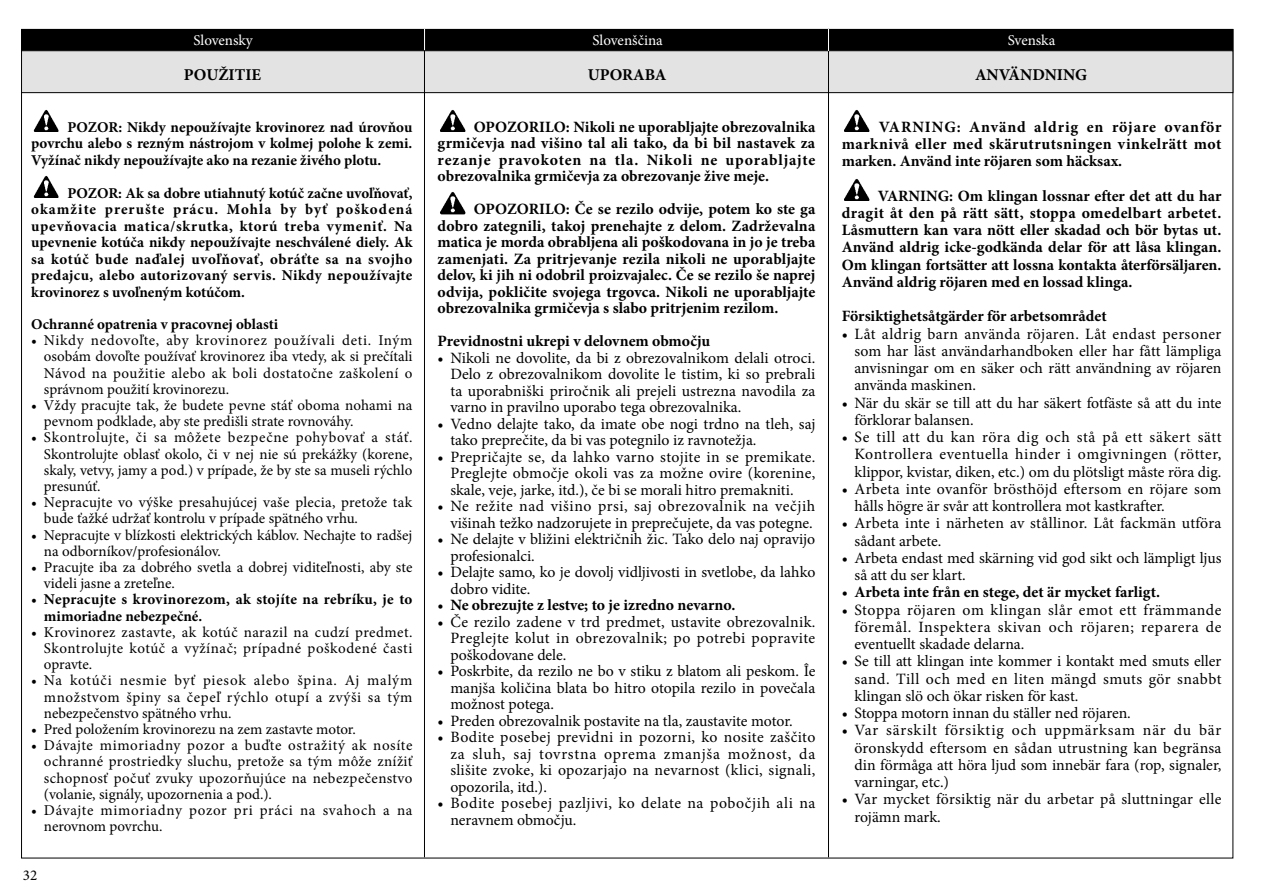
<style>
.page{position:relative;width:1263px;height:893px;background:#fff}
.page>*{position:absolute;margin:0;border:0;box-sizing:border-box;transform-origin:0 0}
.t1{font:700 16.5px "Minion Pro";color:#000}
.t2{font:15.75px/17.2px "Minion Pro";color:#000;text-align:justify}
.t3{font:700 15.75px/16.5px "Minion Pro";color:#000;text-align:justify}
.t4{font:15.75px/16.5px "Minion Pro";letter-spacing:.03em;color:#000}
.t5{font:15px/16.2px "Minion Pro";color:#000;text-align:justify}
.t6{font:700 15px/16.5px "Minion Pro";color:#000;text-align:justify}
.t7{font:15px/16.2px "Minion Pro";letter-spacing:.04em;color:#000}
.t8{font:15px "Minion Pro";letter-spacing:-.005em;color:#fff}
.s1{font-weight:400}
</style>
<div class="page">
<div style="left:22px;top:51px;width:1211px;height:42px;background:#e3e3e3"></div>
<div style="left:21px;top:50px;width:1212px;height:43px;border:1px solid #000"></div>
<div style="left:22px;top:29px;width:1211px;height:21px;background:#000"></div>
<svg style="left:424px;top:29px;width:1px;height:21px"></svg>
<hr style="left:424px;top:50px;width:1px;height:807px;background:#000">
<hr style="left:828px;top:29px;width:1px;height:828px;background:#000">
<img style="left:440px;top:110px;width:26px;height:22px">
<img style="left:440px;top:192px;width:26px;height:22px">
<img style="left:33px;top:109px;width:26px;height:23px">
<img style="left:33px;top:175px;width:26px;height:23px">
<img style="left:844px;top:110px;width:26px;height:22px">
<img style="left:844px;top:179px;width:26px;height:22px">
<svg style="left:828px;top:29px;width:1px;height:22px"></svg>
<p class="t8" style="left:194px;top:30px;width:61px">Slovensky</p>
<p class="t8" style="left:593px;top:30px;width:72px">Slovenščina</p>
<p class="t8" style="left:1008px;top:30px;width:49px">Svenska</p>
<p class="t1" style="left:184px;top:64px;width:79px">POUŽITIE</p>
<p class="t1" style="left:588px;top:63px;width:80px">UPORABA</p>
<p class="t1" style="left:975px;top:64px;width:114px">ANVÄNDNING</p>
<p class="t3" style="left:438px;top:118px;width:379px;text-indent:36px">OPOZORILO: Nikoli ne uporabljajte obrezovalnika grmičevja nad višino tal ali tako, da bi bil nastavek za rezanje pravokoten na tla. Nikoli ne uporabljajte obrezovalnika grmičevja za obrezovanje žive meje.</p>
<p class="t3" style="left:438px;top:201px;width:379px;text-indent:36px">OPOZORILO: Če se rezilo odvije, potem ko ste ga dobro zategnili, takoj prenehajte z delom. Zadrževalna matica je morda obrabljena ali poškodovana in jo je treba zamenjati. Za pritrjevanje rezila nikoli ne uporabljajte delov, ki jih ni odobril proizvajalec. Če se rezilo še naprej odvija, pokličite svojega trgovca. Nikoli ne uporabljajte obrezovalnika grmičevja s slabo pritrjenim rezilom.</p>
<p class="t3" style="left:438px;top:333px;width:274px">Previdnostni ukrepi v delovnem območju</p>
<p class="t2" style="left:450px;top:349px;width:366px;line-height:16.5px;text-indent:-13px">• Nikoli ne dovolite, da bi z obrezovalnikom delali otroci.<br>Delo z obrezovalnikom dovolite le tistim, ki so prebrali ta uporabniški priročnik ali prejeli ustrezna navodila za varno in pravilno uporabo tega obrezovalnika.</p>
<p class="t2" style="left:450px;top:415px;width:366px;line-height:16.5px;text-indent:-13px">• Vedno delajte tako, da imate obe nogi trdno na tleh, saj tako preprečite, da bi vas potegnilo iz ravnotežja.</p>
<p class="t2" style="left:450px;top:448px;width:367px;line-height:16.5px;text-indent:-13px">• Prepričajte se, da lahko varno stojite in se premikate.<br>Preglejte območje okoli vas za možne ovire (korenine, skale, veje, jarke, itd.), če bi se morali hitro premakniti.</p>
<p class="t2" style="left:438px;top:498px;width:379px;line-height:16.5px;text-align:right">• Ne režite nad višino prsi, saj obrezovalnik na večjih višinah težko nadzorujete in preprečujete, da vas potegne.</p>
<p class="t2" style="left:450px;top:531px;width:366px;line-height:16.5px;text-indent:-13px">• Ne delajte v bližini električnih žic. Tako delo naj opravijo profesionalci.</p>
<p class="t2" style="left:450px;top:564px;width:366px;line-height:16.5px;text-indent:-13px">• Delajte samo, ko je dovolj vidljivosti in svetlobe, da lahko dobro vidite.</p>
<p class="t3" style="left:438px;top:597px;width:299px"><span class="s1">•</span> Ne obrezujte z lestve; to je izredno nevarno.</p>
<p class="t2" style="left:450px;top:614px;width:366px;line-height:16.5px;text-indent:-13px">• Če rezilo zadene v trd predmet, ustavite obrezovalnik.<br>Preglejte kolut in obrezovalnik; po potrebi popravite poškodovane dele.</p>
<p class="t2" style="left:450px;top:663px;width:367px;line-height:16.5px;text-indent:-13px">• Poskrbite, da rezilo ne bo v stiku z blatom ali peskom. Îe manjša količina blata bo hitro otopila rezilo in povečala možnost potega.</p>
<p class="t2" style="left:438px;top:712px;width:357px">• Preden obrezovalnik postavite na tla, zaustavite motor.</p>
<p class="t2" style="left:450px;top:729px;width:367px;line-height:16.5px;text-indent:-13px">• Bodite posebej previdni in pozorni, ko nosite zaščito za sluh, saj tovrstna oprema zmanjša možnost, da slišite zvoke, ki opozarjajo na nevarnost (klici, signali, opozorila, itd.).</p>
<p class="t4" style="left:450px;top:795px;width:367px;text-indent:-13px">• Bodite posebej pazljivi, ko delate na pobočjih ali na neravnem območju.</p>
<p class="t3" style="left:842px;top:118px;width:381px;line-height:17.2px;text-indent:37px">VARNING: Använd aldrig en röjare ovanför marknivå eller med skärutrutsningen vinkelrätt mot marken. Använd inte röjaren som häcksax.</p>
<p class="t3" style="left:842px;top:187px;width:381px;line-height:17.2px;text-indent:36px">VARNING: Om klingan lossnar efter det att du har dragit åt den på rätt sätt, stoppa omedelbart arbetet.<br>Låsmuttern kan vara nött eller skadad och bör bytas ut.<br>Använd aldrig icke-godkända delar för att låsa klingan.<br>Om klingan fortsätter att lossna kontakta återförsäljaren.<br>Använd aldrig röjaren med en lossad klinga.</p>
<p class="t3" style="left:842px;top:308px;width:267px">Försiktighetsåtgärder för arbetsområdet</p>
<p class="t2" style="left:854px;top:325px;width:368px;text-indent:-13px">• Låt aldrig barn använda röjaren. Låt endast personer som har läst användarhandboken eller har fått lämpliga anvisningar om en säker och rätt användning av röjaren använda maskinen.</p>
<p class="t2" style="left:854px;top:394px;width:369px;text-indent:-13px">• När du skär se till att du har säkert fotfäste så att du inte förklorar balansen.</p>
<p class="t2" style="left:854px;top:428px;width:369px;text-indent:-13px">• Se till att du kan röra dig och stå på ett säkert sätt Kontrollera eventuella hinder i omgivningen (rötter, klippor, kvistar, diken, etc.) om du plötsligt måste röra dig.</p>
<p class="t2" style="left:854px;top:480px;width:368px;text-indent:-13px">• Arbeta inte ovanför brösthöjd eftersom en röjare som hålls högre är svår att kontrollera mot kastkrafter.</p>
<p class="t2" style="left:854px;top:515px;width:368px;text-indent:-13px">• Arbeta inte i närheten av stållinor. Låt fackmän utföra sådant arbete.</p>
<p class="t2" style="left:854px;top:549px;width:368px;text-indent:-13px">• Arbeta endast med skärning vid god sikt och lämpligt ljus så att du ser klart.</p>
<p class="t3" style="left:842px;top:584px;width:320px"><span class="s1">•</span> Arbeta inte från en stege, det är mycket farligt.</p>
<p class="t2" style="left:854px;top:601px;width:369px;text-indent:-13px">• Stoppa röjaren om klingan slår emot ett främmande föremål. Inspektera skivan och röjaren; reparera de eventuellt skadade delarna.</p>
<p class="t2" style="left:854px;top:653px;width:368px;text-indent:-13px">• Se till att klingan inte kommer i kontakt med smuts eller sand. Till och med en liten mängd smuts gör snabbt klingan slö och ökar risken för kast.</p>
<p class="t2" style="left:842px;top:704px;width:291px">• Stoppa motorn innan du ställer ned röjaren.</p>
<p class="t2" style="left:854px;top:722px;width:369px;text-indent:-13px">• Var särskilt försiktig och uppmärksam när du bär öronskydd eftersom en sådan utrustning kan begränsa din förmåga att höra ljud som innebär fara (rop, signaler, varningar, etc.)</p>
<p class="t2" style="left:854px;top:791px;width:368px;text-indent:-13px">• Var mycket försiktig när du arbetar på sluttningar elle rojämn mark.</p>
<p class="t6" style="left:31px;top:118px;width:383px;text-indent:36px">POZOR: Nikdy nepoužívajte krovinorez nad úrovňou povrchu alebo s rezným nástrojom v kolmej polohe k zemi.<br>Vyžínač nikdy nepoužívajte ako na rezanie živého plotu.</p>
<p class="t6" style="left:31px;top:184px;width:383px;text-indent:36px">POZOR: Ak sa dobre utiahnutý kotúč začne uvoľňovať, okamžite prerušte prácu. Mohla by byť poškodená upevňovacia matica/skrutka, ktorú treba vymeniť. Na upevnenie kotúča nikdy nepoužívajte neschválené diely. Ak sa kotúč bude naďalej uvoľňovať, obráťte sa na svojho predajcu, alebo autorizovaný servis. Nikdy nepoužívajte krovinorez s uvoľneným kotúčom.</p>
<p class="t6" style="left:31px;top:316px;width:249px">Ochranné opatrenia v pracovnej oblasti</p>
<p class="t5" style="left:44px;top:332px;width:370px;text-indent:-13px">• Nikdy nedovoľte, aby krovinorez používali deti. Iným osobám dovoľte používať krovinorez iba vtedy, ak si prečítali Návod na použitie alebo ak boli dostatočne zaškolení o správnom použití krovinorezu.</p>
<p class="t5" style="left:44px;top:397px;width:370px;text-indent:-13px">• Vždy pracujte tak, že budete pevne stáť oboma nohami na pevnom podklade, aby ste predišli strate rovnováhy.</p>
<p class="t5" style="left:44px;top:430px;width:370px;text-indent:-13px">• Skontrolujte, či sa môžete bezpečne pohybovať a stáť.<br>Skontrolujte oblasť okolo, či v nej nie sú prekážky (korene, skaly, vetvy, jamy a pod.) v prípade, že by ste sa museli rýchlo presunúť.</p>
<p class="t5" style="left:44px;top:494px;width:370px;text-indent:-13px">• Nepracujte vo výške presahujúcej vaše plecia, pretože tak bude ťažké udržať kontrolu v prípade spätného vrhu.</p>
<p class="t5" style="left:44px;top:527px;width:370px;text-indent:-13px">• Nepracujte v blízkosti elektrických káblov. Nechajte to radšej na odborníkov/profesionálov.</p>
<p class="t5" style="left:44px;top:559px;width:370px;text-indent:-13px">• Pracujte iba za dobrého svetla a dobrej viditeľnosti, aby ste videli jasne a zreteľne.</p>
<p class="t6" style="left:44px;top:591px;width:370px;text-indent:-13px"><span class="s1">•</span> Nepracujte s krovinorezom, ak stojíte na rebríku, je to mimoriadne nebezpečné.</p>
<p class="t5" style="left:44px;top:624px;width:370px;text-indent:-13px">• Krovinorez zastavte, ak kotúč narazil na cudzí predmet.<br>Skontrolujte kotúč a vyžínač; prípadné poškodené časti opravte.</p>
<p class="t5" style="left:44px;top:673px;width:370px;text-indent:-13px">• Na kotúči nesmie byť piesok alebo špina. Aj malým množstvom špiny sa čepeľ rýchlo otupí a zvýši sa tým nebezpečenstvo spätného vrhu.</p>
<p class="t5" style="left:31px;top:721px;width:326px">• Pred položením krovinorezu na zem zastavte motor.</p>
<p class="t5" style="left:44px;top:737px;width:370px;text-indent:-13px">• Dávajte mimoriadny pozor a buďte ostražitý ak nosíte ochranné prostriedky sluchu, pretože sa tým môže znížiť schopnosť počuť zvuky upozorňujúce na nebezpečenstvo (volanie, signály, upozornenia a pod.).</p>
<p class="t7" style="left:44px;top:802px;width:370px;text-indent:-13px">• Dávajte mimoriadny pozor pri práci na svahoch a na nerovnom povrchu.</p>
<p class="t5" style="left:23px;top:867px;width:16px">32</p>
</div>
